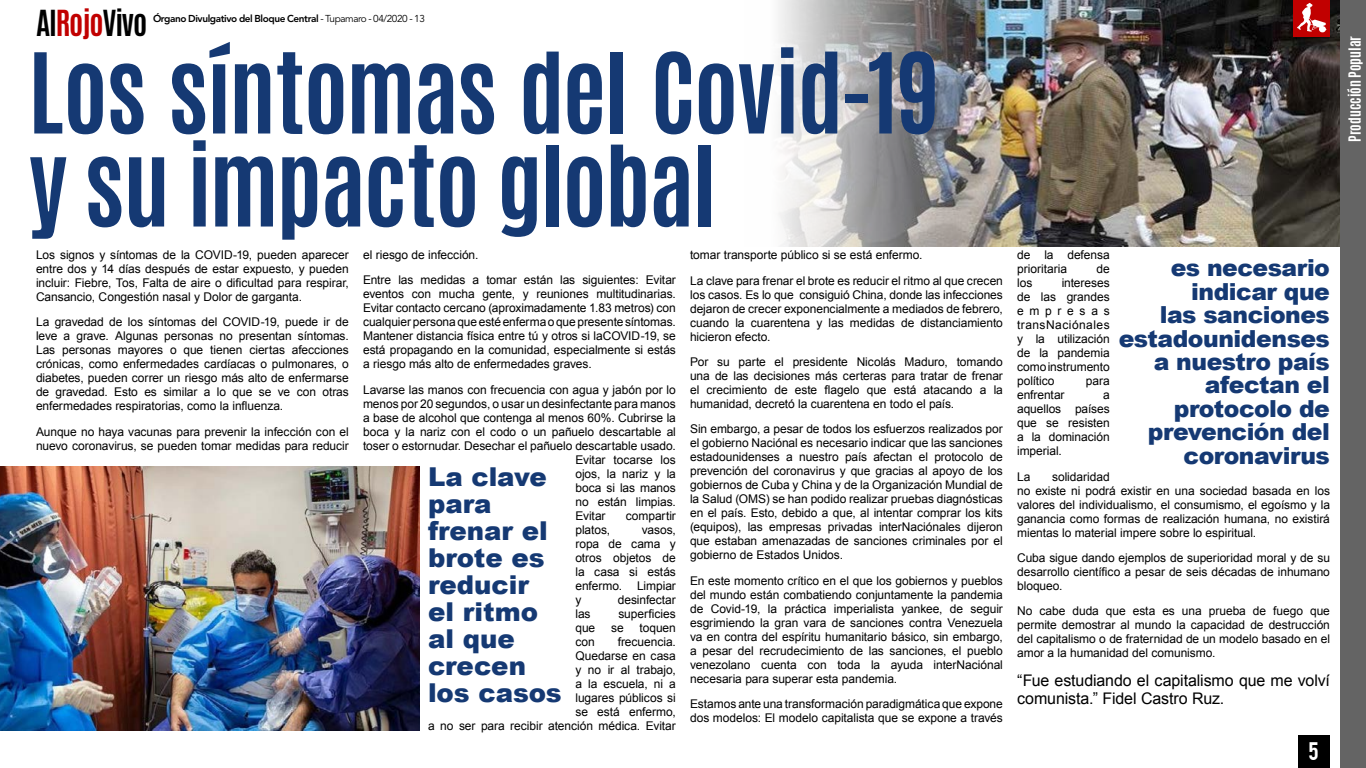
<style>
.page{position:relative;width:1366px;height:768px;background:#fff}
.page>*{position:absolute;margin:0;border:0;box-sizing:border-box;transform-origin:0 0}
.t1{font:700 94.5px/93px "Antonio";letter-spacing:-.02em;color:#153973}
.t2{font:700 30px "Antonio";letter-spacing:-.04em;color:#000}
.t3{font:900 26px/27px "Arial";color:#153973}
.t4{font:900 23.5px/23.5px "Arial";letter-spacing:-.02em;color:#153973;text-align:right}
.t5{font:20px "Bebas";color:#fff}
.t6{font:16px/18px "Arial";letter-spacing:-.005em;color:#000}
.t7{font:700 14px "Antonio";color:#fff}
.t8{font:12px/14px "Arial";letter-spacing:-.005em;color:#000;text-align:justify}
.t9{font:800 10px "Avenir LT Std";letter-spacing:-.04em;color:#000}
.s1{color:#c10000}
.s2{font-weight:400}
</style>
<div class="page">
<img style="left:0;top:467px;width:420px;height:264px">
<img style="left:778px;top:0;width:562px;height:246px">
<div style="left:1298px;top:736px;width:32px;height:32px;background:#000"></div>
<div style="left:1340px;top:0;width:26px;height:768px;background:#646464"></div>
<div style="left:1293px;top:0;width:37px;height:36px;background:#c10000"></div>
<svg style="left:1297px;top:3px;width:29px;height:29px"></svg>
<h2 class="t2" style="left:36px;top:1px;width:113px">Al<span class="s1">Rojo</span>Vivo</h2>
<p class="t9" style="left:153px;top:13px;width:273px">Órgano Divulgativo del Bloque Central <span class="s2">- Tupamaro - 04/2020 - 13</span></p>
<h1 class="t1" style="left:28px;top:48px;width:914px">Los síntomas del Covid-19 y su impacto global</h1>
<p class="t8" style="left:36px;top:248px;width:314px">Los signos y síntomas de la COVID-19, pueden aparecer entre dos y 14 días después de estar expuesto, y pueden incluir: Fiebre, Tos, Falta de aire o dificultad para respirar, Cansancio, Congestión nasal y Dolor de garganta.</p>
<p class="t8" style="left:36px;top:315px;width:314px">La gravedad de los síntomas del COVID-19, puede ir de leve a grave. Algunas personas no presentan síntomas.<br>Las personas mayores o que tienen ciertas afecciones crónicas, como enfermedades cardíacas o pulmonares, o diabetes, pueden correr un riesgo más alto de enfermarse de gravedad. Esto es similar a lo que se ve con otras enfermedades respiratorias, como la influenza.</p>
<p class="t8" style="left:36px;top:425px;width:314px">Aunque no haya vacunas para prevenir la infección con el nuevo coronavirus, se pueden tomar medidas para reducir</p>
<p class="t8" style="left:363px;top:242px;width:314px;line-height:25.3px">el riesgo de infección.<br>Entre las medidas a tomar están las siguientes: Evitar</p>
<p class="t8" style="left:363px;top:287px;width:314px">eventos con mucha gente, y reuniones multitudinarias.<br>Evitar contacto cercano (aproximadamente 1.83 metros) con cualquier persona que esté enferma o que presente síntomas.<br>Mantener distancia física entre tú y otros si laCOVID-19, se está propagando en la comunidad, especialmente si estás a riesgo más alto de enfermedades graves.</p>
<p class="t8" style="left:363px;top:383px;width:314px">Lavarse las manos con frecuencia con agua y jabón por lo</p>
<p class="t8" style="left:363px;top:397px;width:314px">menos por 20 segundos, o usar un desinfectante para manos</p>
<p class="t8" style="left:363px;top:411px;width:314px">a base de alcohol que contenga al menos 60%. Cubrirse la</p>
<p class="t8" style="left:363px;top:425px;width:314px">boca y la nariz con el codo o un pañuelo descartable al</p>
<p class="t8" style="left:363px;top:439px;width:314px">toser o estornudar. Desechar el pañuelo descartable usado.</p>
<p class="t8" style="left:575px;top:453px;width:102px">Evitar tocarse los</p>
<p class="t8" style="left:575px;top:467px;width:102px">ojos, la nariz y la</p>
<p class="t8" style="left:575px;top:481px;width:102px">boca si las manos</p>
<p class="t8" style="left:575px;top:495px;width:102px">no están limpias.</p>
<p class="t8" style="left:575px;top:509px;width:32px">Evitar</p>
<p class="t8" style="left:626px;top:509px;width:52px">compartir</p>
<p class="t8" style="left:575px;top:523px;width:36px">platos,</p>
<h3 class="t3" style="left:428px;top:463px;width:135px">La clave para frenar el brote es reducir<br>el ritmo al que crecen los casos</h3>
<p class="t8" style="left:575px;top:523px;width:102px;text-indent:66px">vasos, ropa de cama y otros objetos de la casa si estás enfermo. Limpiar y</p>
<p class="t8" style="left:618px;top:593px;width:60px">desinfectar</p>
<p class="t8" style="left:575px;top:607px;width:17px">las</p>
<p class="t8" style="left:618px;top:607px;width:59px">superficies</p>
<p class="t8" style="left:575px;top:621px;width:21px">que</p>
<p class="t8" style="left:611px;top:621px;width:14px">se</p>
<p class="t8" style="left:640px;top:621px;width:38px">toquen</p>
<p class="t8" style="left:575px;top:635px;width:21px">con</p>
<p class="t8" style="left:428px;top:635px;width:249px;text-align:right">frecuencia.<br>Quedarse en casa<br>y no ir al trabajo,<br>a la escuela, ni a<br>lugares públicos si<br>se está enfermo,<br>a no ser para recibir atención médica. Evitar</p>
<p class="t8" style="left:690px;top:242px;width:314px;line-height:25.3px">tomar transporte público si se está enfermo.<br>La clave para frenar el brote es reducir el ritmo al que crecen</p>
<p class="t8" style="left:690px;top:287px;width:314px">los casos. Es lo que consiguió China, donde las infecciones dejaron de crecer exponencialmente a mediados de febrero, cuando la cuarentena y las medidas de distanciamiento hicieron efecto.</p>
<p class="t8" style="left:690px;top:355px;width:314px">Por su parte el presidente Nicolás Maduro, tomando una de las decisiones más certeras para tratar de frenar el crecimiento de este flagelo que está atacando a la humanidad, decretó la cuarentena en todo el país.</p>
<p class="t8" style="left:690px;top:422px;width:314px">Sin embargo, a pesar de todos los esfuerzos realizados por el gobierno Naciónal es necesario indicar que las sanciones estadounidenses a nuestro país afectan el protocolo de prevención del coronavirus y que gracias al apoyo de los gobiernos de Cuba y China y de la Organización Mundial de la Salud (OMS) se han podido realizar pruebas diagnósticas en el país. Esto, debido a que, al intentar comprar los kits (equipos), las empresas privadas interNaciónales dijeron que estaban amenazadas de sanciones criminales por el gobierno de Estados Unidos.</p>
<p class="t8" style="left:690px;top:574px;width:314px">En este momento crítico en el que los gobiernos y pueblos del mundo están combatiendo conjuntamente la pandemia de Covid-19, la práctica imperialista yankee, de seguir esgrimiendo la gran vara de sanciones contra Venezuela va en contra del espíritu humanitario básico, sin embargo, a pesar del recrudecimiento de las sanciones, el pueblo venezolano cuenta con toda la ayuda interNaciónal necesaria para superar esta pandemia.</p>
<p class="t8" style="left:690px;top:697px;width:314px">Estamos ante una transformación paradigmática que expone dos modelos: El modelo capitalista que se expone a través</p>
<p class="t8" style="left:1017px;top:248px;width:94px">de la defensa prioritaria</p>
<h3 class="t4" style="left:1119px;top:255px;width:213px">es necesario indicar que<br>las sanciones estadounidenses a nuestro país afectan el protocolo de prevención del coronavirus</h3>
<p class="t8" style="left:1096px;top:262px;width:15px">de</p>
<p class="t8" style="left:1017px;top:276px;width:94px;text-indent:45px">intereses de las grandes empresas transNaciónales y la utilización de la pandemia como instrumento político</p>
<p class="t8" style="left:1017px;top:276px;width:17px">los</p>
<p class="t8" style="left:1086px;top:374px;width:25px">para</p>
<p class="t8" style="left:1017px;top:388px;width:49px">enfrentar</p>
<p class="t8" style="left:1017px;top:388px;width:94px;text-indent:86px">a aquellos países que se resisten a la dominación imperial.</p>
<p class="t8" style="left:1017px;top:470px;width:15px">La</p>
<p class="t8" style="left:1017px;top:470px;width:314px;text-align:left;text-indent:35px">solidaridad<br>no existe ni podrá existir en una sociedad basada en los valores del individualismo, el consumismo, el egoísmo y la ganancia como formas de realización humana, no existirá mientas lo material impere sobre lo espiritual.</p>
<p class="t8" style="left:1017px;top:551px;width:314px">Cuba sigue dando ejemplos de superioridad moral y de su desarrollo científico a pesar de seis décadas de inhumano bloqueo.</p>
<p class="t8" style="left:1017px;top:604px;width:314px">No cabe duda que esta es una prueba de fuego que permite demostrar al mundo la capacidad de destrucción del capitalismo o de fraternidad de un modelo basado en el amor a la humanidad del comunismo.</p>
<h3 class="t6" style="left:1017px;top:672px;width:314px">“Fue estudiando el capitalismo que me volví comunista.” Fidel Castro Ruz.</h3>
<h3 class="t5" style="left:1309px;top:737px;width:12px">5</h3>
<p class="t7" style="left:1344px;top:142px;width:107px;rotate:-90deg">Producción Popular</p>
</div>
